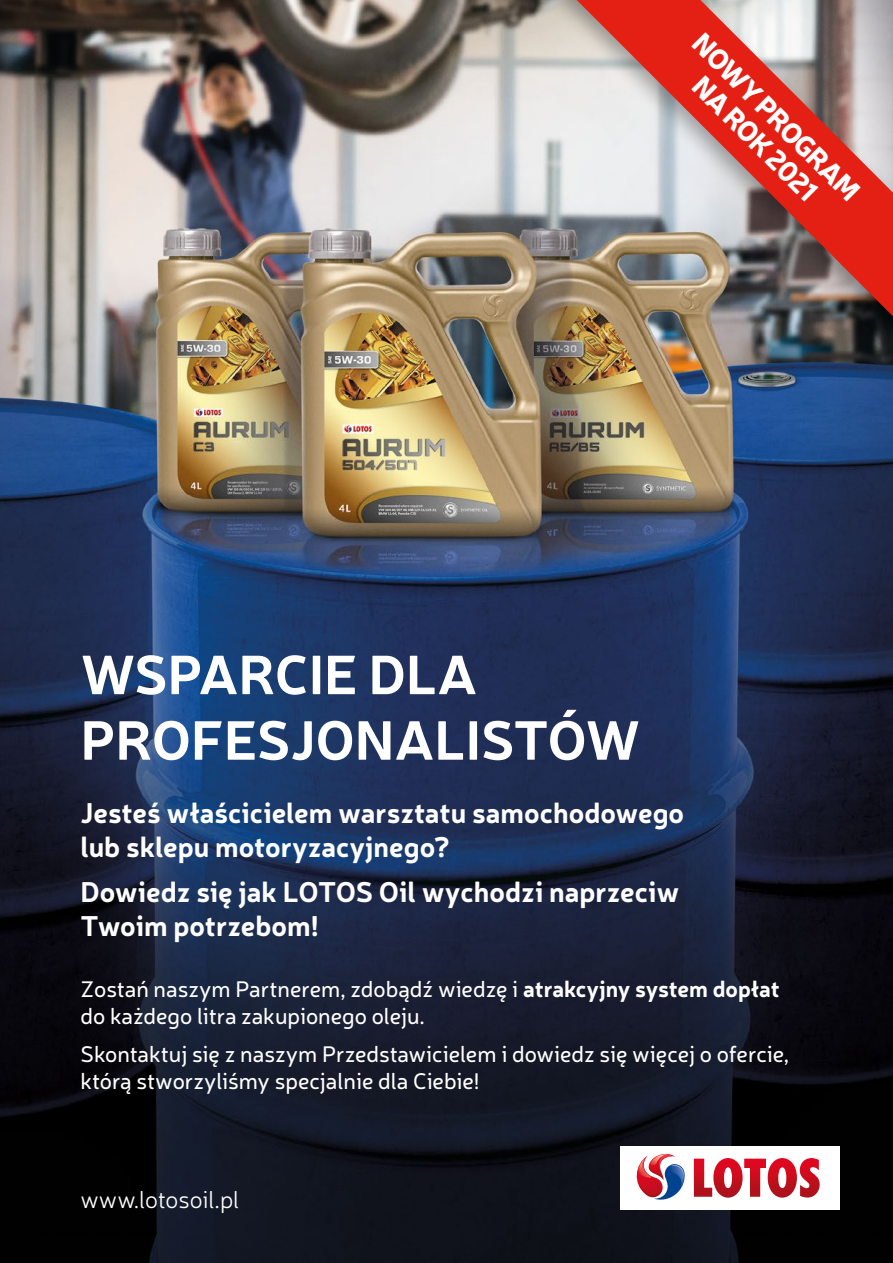
<style>
.page{position:relative;width:893px;height:1263px;background:#fff}
.page>*{position:absolute;margin:0;border:0;box-sizing:border-box;transform-origin:0 0}
.t1{font:700 54.6px/65.6px "Neris";color:#fff}
.t2{font:700 28.2px/33.9px "Neris";color:#fff}
.t3{font:900 28.2px "Neris";color:#fff}
.t4{font:300 24px "Neris";color:#fff}
.t5{font:22.65px/27.2px "Neris";color:#fff}
.s1{font-weight:700}
</style>
<div class="page">
<img style="left:0;top:0;width:893px;height:1263px">
<div style="left:490px;top:0;width:403px;height:403px;background:#000;opacity:.33"></div>
<img style="left:577px;top:0;width:316px;height:316px">
<div style="left:620px;top:1146px;width:219px;height:63px;background:#fff"></div>
<svg style="left:694px;top:1158px;width:126px;height:40px"></svg>
<svg style="left:636px;top:1154px;width:49px;height:46px"></svg>
<p class="t3" style="left:712px;top:24px;width:224px;rotate:45deg">NOWY PROGRAM</p>
<p class="t3" style="left:712px;top:66px;width:165px;rotate:45deg">NA ROK 2021</p>
<p class="t1" style="left:81px;top:639px;width:561px">WSPARCIE DLA<br>PROFESJONALISTÓW</p>
<p class="t2" style="left:81px;top:795px;width:605px">Jesteś właścicielem warsztatu samochodowego lub sklepu motoryzacyjnego?</p>
<p class="t2" style="left:81px;top:873px;width:600px">Dowiedz się jak LOTOS Oil wychodzi naprzeciw<br>Twoim potrzebom!</p>
<p class="t5" style="left:81px;top:974px;width:701px">Zostań naszym Partnerem, zdobądź wiedzę i <span class="s1">atrakcyjny system dopłat </span>do każdego litra zakupionego oleju.</p>
<p class="t5" style="left:81px;top:1039px;width:710px">Skontaktuj się z naszym Przedstawicielem i dowiedz się więcej o ofercie, którą stworzyliśmy specjalnie dla Ciebie!</p>
<p class="t4" style="left:81px;top:1184px;width:160px">www.lotosoil.pl</p>
</div>
